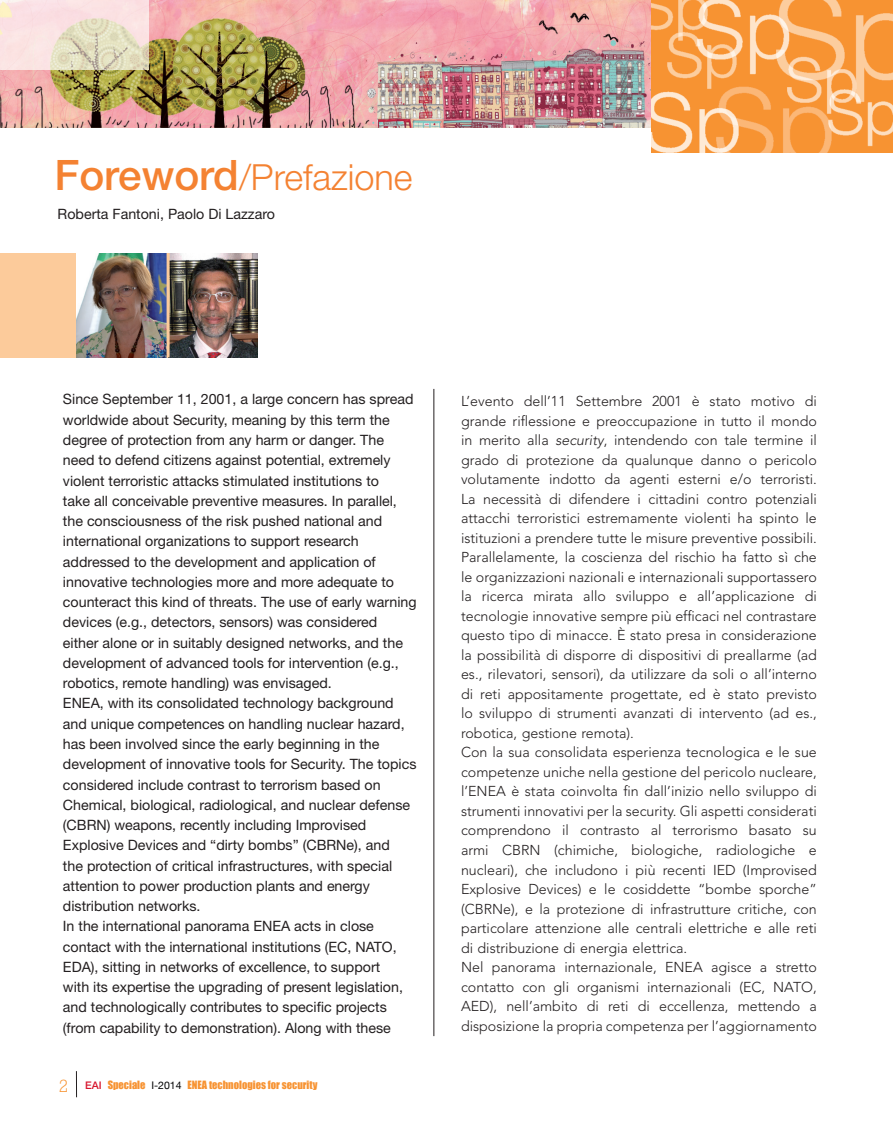
<style>
.page{position:relative;width:893px;height:1127px;background:#fff}
.page>*{position:absolute;margin:0;border:0;box-sizing:border-box;transform-origin:0 0}
.t1{font:300 36px "Helvetica Neue";color:#f48232}
.t2{font:300 14.25px/19.5px "Avenir";color:#231f20}
.t3{font:14.25px/20.2px "Helvetica Neue";color:#231f20}
.t4{font:10.5px "Impact";color:#f79332}
.s1{font-weight:500;font-size:42px}
.s2{font-style:italic}
.s3{font-family:"Rockwell";font-weight:300;font-size:18px}
.s4{font-family:"Helvetica Neue";font-weight:500;color:#d7162e}
.s5{font-family:"Helvetica Neue";color:#000002}
</style>
<div class="page">
<svg style="left:76px;top:1071px;width:1px;height:25px"></svg>
<img style="left:0;top:0;width:651px;height:128px">
<img style="left:651px;top:0;width:242px;height:153px">
<hr style="left:433px;top:389px;width:1px;height:646px;background:#231f20">
<div style="left:0;top:253px;width:168px;height:104px;background:#fccb9b"></div>
<img style="left:77px;top:253px;width:90px;height:104px">
<img style="left:170px;top:253px;width:88px;height:104px">
<hr style="left:167px;top:253px;width:3px;height:104px;background:#fccb9b">
<img style="left:0;top:0;width:148px;height:70px">
<h1 class="t1" style="left:54px;top:164px;width:359px"><span class="s1">Foreword</span>/Prefazione</h1>
<p class="t3" style="left:58px;top:205px;width:219px">Roberta Fantoni, Paolo Di Lazzaro</p>
<p class="t3" style="left:63px;top:390px;width:355px">Since September 11, 2001, a large concern has spread worldwide about Security, meaning by this term the degree of protection from any harm or danger. The need to defend citizens against potential, extremely violent terroristic attacks stimulated institutions to<br>take all conceivable preventive measures. In parallel, the consciousness of the risk pushed national and international organizations to support research addressed to the development and application of innovative technologies more and more adequate to counteract this kind of threats. The use of early warning devices (e.g., detectors, sensors) was considered<br>either alone or in suitably designed networks, and the development of advanced tools for intervention (e.g., robotics, remote handling) was envisaged.<br>ENEA, with its consolidated technology background and unique competences on handling nuclear hazard, has been involved since the early beginning in the development of innovative tools for Security. The topics considered include contrast to terrorism based on Chemical, biological, radiological, and nuclear defense (CBRN) weapons, recently including Improvised Explosive Devices and “dirty bombs” (CBRNe), and<br>the protection of critical infrastructures, with special attention to power production plants and energy distribution networks.<br>In the international panorama ENEA acts in close contact with the international institutions (EC, NATO, EDA), sitting in networks of excellence, to support<br>with its expertise the upgrading of present legislation, and technologically contributes to specific projects (from capability to demonstration). Along with these</p>
<p class="t2" style="left:461px;top:392px;width:357px">L’evento dell’11 Settembre 2001 è stato motivo di grande riflessione e preoccupazione in tutto il mondo in merito alla <span class="s2">security</span>, intendendo con tale termine il grado di protezione da qualunque danno o pericolo volutamente indotto da agenti esterni e/o terroristi.<br>La necessità di difendere i cittadini contro potenziali attacchi terroristici estremamente violenti ha spinto le istituzioni a prendere tutte le misure preventive possibili.<br>Parallelamente, la coscienza del rischio ha fatto sì che le organizzazioni nazionali e internazionali supportassero la ricerca mirata allo sviluppo e all’applicazione di tecnologie innovative sempre più efficaci nel contrastare questo tipo di minacce. È stato presa in considerazione la possibilità di disporre di dispositivi di preallarme (ad es., rilevatori, sensori), da utilizzare da soli o all’interno di reti appositamente progettate, ed è stato previsto lo sviluppo di strumenti avanzati di intervento (ad es., robotica, gestione remota).<br>Con la sua consolidata esperienza tecnologica e le sue competenze uniche nella gestione del pericolo nucleare, l’ENEA è stata coinvolta fin dall’inizio nello sviluppo di strumenti innovativi per la security. Gli aspetti considerati comprendono il contrasto al terrorismo basato su armi CBRN (chimiche, biologiche, radiologiche e nucleari), che includono i più recenti IED (Improvised Explosive Devices) e le cosiddette “bombe sporche” (CBRNe), e la protezione di infrastrutture critiche, con particolare attenzione alle centrali elettriche e alle reti di distribuzione di energia elettrica.<br>Nel panorama internazionale, ENEA agisce a stretto contatto con gli organismi internazionali (EC, NATO, AED), nell’ambito di reti di eccellenza, mettendo a disposizione la propria competenza per l’aggiornamento</p>
<p class="t4" style="left:59px;top:1078px;width:260px"><span class="s3">2</span> <span class="s4">EAI</span> Speciale <span class="s5">I-2014</span> ENEA technologies for security</p>
</div>
